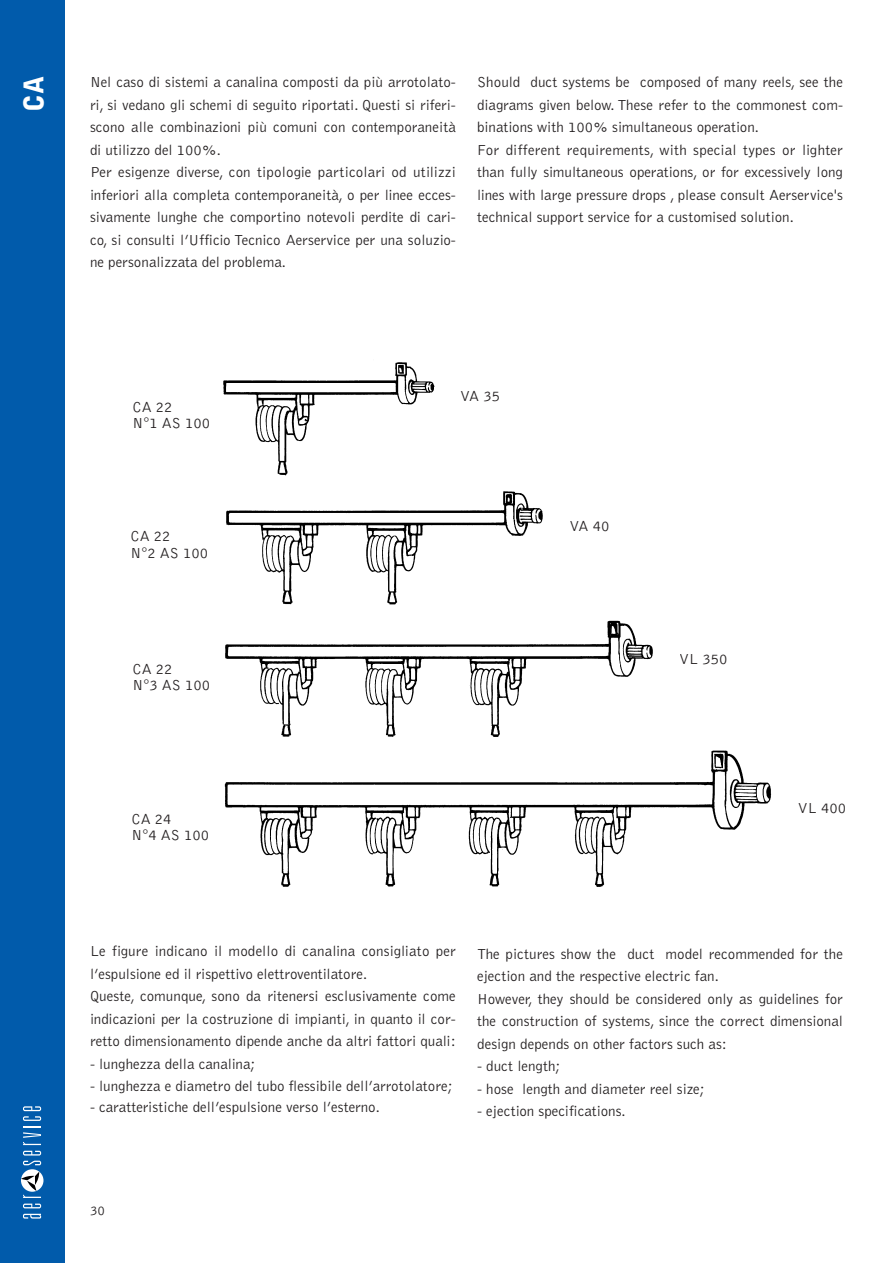
<style>
.page{position:relative;width:893px;height:1263px;background:#fff}
.page>*{position:absolute;margin:0;border:0;box-sizing:border-box;transform-origin:0 0}
.t1{font:900 27px "Bell Gothic";color:#fff}
.t2{font:300 15px/22.5px "Bell Gothic";color:#231f20}
.t3{font:300 13.5px "Bell Gothic";color:#231f20}
</style>
<div class="page">
<div style="left:0;top:0;width:64px;height:1263px;background:#015bab"></div>
<svg style="left:23px;top:1214px;width:18px;height:5px"></svg>
<svg style="left:23px;top:1204px;width:18px;height:4px"></svg>
<svg style="left:23px;top:1151px;width:18px;height:14px"></svg>
<svg style="left:23px;top:1106px;width:18px;height:39px"></svg>
<div style="left:21px;top:1169px;width:22px;height:23px;background:#fff;border-radius:50%"></div>
<svg style="left:21px;top:1172px;width:20px;height:26px"></svg>
<img style="left:223px;top:362px;width:549px;height:525px">
<div style="left:460px;top:390px;width:56px;height:20px;background:#fff"></div>
<div style="left:434px;top:387px;width:26px;height:14px;background:#fff"></div>
<div style="left:569px;top:520px;width:57px;height:19px;background:#fff"></div>
<div style="left:544px;top:517px;width:25px;height:14px;background:#fff"></div>
<div style="left:679px;top:654px;width:56px;height:19px;background:#fff"></div>
<div style="left:653px;top:650px;width:26px;height:15px;background:#fff"></div>
<h1 class="t1" style="left:24px;top:112px;width:37px;rotate:-90deg">CA</h1>
<p class="t2" style="left:90px;top:72px;width:367px">Nel caso di sistemi a canalina composti da più arrotolato&shy;ri, si vedano gli schemi di seguito riportati. Questi si riferi&shy;scono alle combinazioni più comuni con contemporaneità di utilizzo del 100%.<br>Per esigenze diverse, con tipologie particolari od utilizzi inferiori alla completa contemporaneità, o per linee ecces&shy;sivamente lunghe che comportino notevoli perdite di cari&shy;co, si consulti l’Ufficio Tecnico Aerservice per una soluzio&shy;ne personalizzata del problema.</p>
<p class="t2" style="left:477px;top:72px;width:367px">Should duct systems be composed of many reels, see the diagrams given below. These refer to the commonest com&shy;binations with 100% simultaneous operation.<br>For different requirements, with special types or lighter than fully simultaneous operations, or for excessively long lines with large pressure drops , please consult Aerservice's technical support service for a customised solution.</p>
<p class="t2" style="left:132px;top:400px;width:79px;line-height:16.5px">CA 22<br>N°1 AS 100</p>
<p class="t2" style="left:130px;top:529px;width:79px;line-height:16.5px">CA 22<br>N°2 AS 100</p>
<p class="t2" style="left:132px;top:661px;width:79px;line-height:16.5px">CA 22<br>N°3 AS 100</p>
<p class="t2" style="left:132px;top:811px;width:79px;line-height:16.5px">CA 24<br>N°4 AS 100</p>
<p class="t2" style="left:460px;top:386px;width:41px">VA 35</p>
<p class="t2" style="left:569px;top:515px;width:41px">VA 40</p>
<p class="t2" style="left:679px;top:649px;width:50px">VL 350</p>
<p class="t2" style="left:797px;top:798px;width:50px">VL 400</p>
<p class="t2" style="left:90px;top:941px;width:367px">Le figure indicano il modello di canalina consigliato per l’espulsione ed il rispettivo elettroventilatore.<br>Queste, comunque, sono da ritenersi esclusivamente come indicazioni per la costruzione di impianti, in quanto il cor&shy;retto dimensionamento dipende anche da altri fattori quali:</p>
<p class="t2" style="left:90px;top:1053px;width:167px">- lunghezza della canalina;</p>
<p class="t2" style="left:90px;top:1076px;width:364px">- lunghezza e diametro del tubo flessibile dell’arrotolatore;</p>
<p class="t2" style="left:90px;top:1097px;width:291px">- caratteristiche dell’espulsione verso l’esterno.</p>
<p class="t2" style="left:477px;top:944px;width:367px">The pictures show the duct model recommended for the ejection and the respective electric fan.<br>However, they should be considered only as guidelines for the construction of systems, since the correct dimensional design depends on other factors such as:</p>
<p class="t2" style="left:477px;top:1056px;width:85px">- duct length;</p>
<p class="t2" style="left:477px;top:1079px;width:229px">- hose length and diameter reel size;</p>
<p class="t2" style="left:477px;top:1101px;width:150px">- ejection specifications.</p>
<p class="t3" style="left:90px;top:1206px;width:17px">30</p>
</div>
